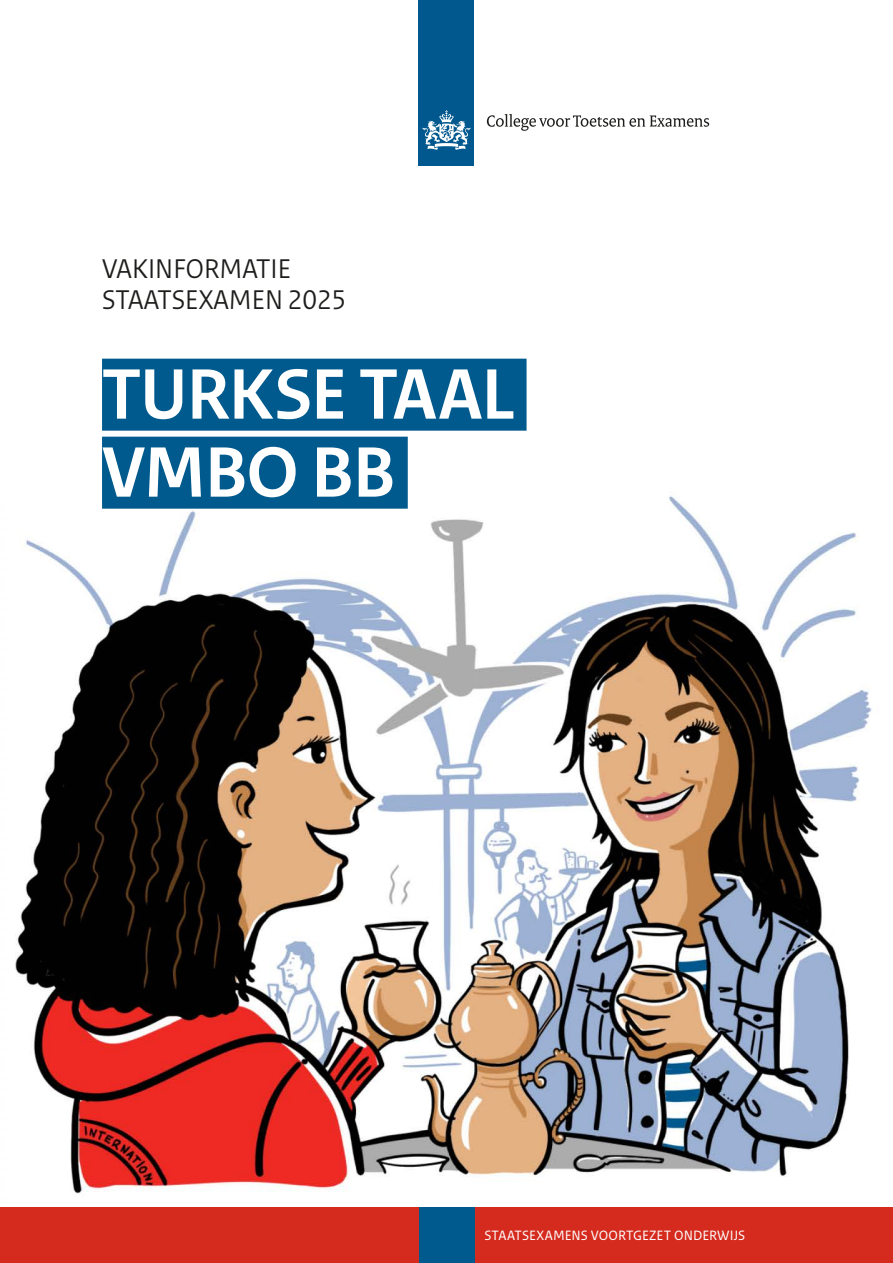
<style>
.page{position:relative;width:893px;height:1263px;background:#fff}
.page>*{position:absolute;margin:0;border:0;box-sizing:border-box;transform-origin:0 0}
.H1_titel{font:700 75px/78px "Rijksoverheid Sans Heading";letter-spacing:-.015em;color:#fff}
.P_subtitel{font:28.5px/31.5px "Rijksoverheid Sans Heading";color:#1d1d1b}
.t1{font:14.25px "Rijksoverheid Sans Text";letter-spacing:.005em;color:#fff}
</style>
<div class="page">
<img style="left:0;top:13px;width:893px;height:1195px">
<div style="left:0;top:1208px;width:893px;height:55px;background:#d52b1e"></div>
<div style="left:419px;top:1208px;width:55px;height:55px;background:#005a8d"></div>
<div style="left:419px;top:0;width:55px;height:165px;background:#00588e"></div>
<svg style="left:423px;top:110px;width:47px;height:40px"></svg>
<svg style="left:487px;top:114px;width:222px;height:17px"></svg>
<div style="left:102px;top:359px;width:425px;height:72px;background:#005a8d"></div>
<div style="left:102px;top:437px;width:306px;height:72px;background:#005a8d"></div>
<p class="P_subtitel" style="left:102px;top:253px;width:246px">VAKINFORMATIE<br>STAATSEXAMEN 2025</p>
<h1 class="H1_titel" style="left:102px;top:357px;width:414px">TURKSE TAAL<br>VMBO BB</h1>
<p class="t1" style="left:484px;top:1227px;width:263px">STAATSEXAMENS VOORTGEZET ONDERWIJS</p>
</div>
